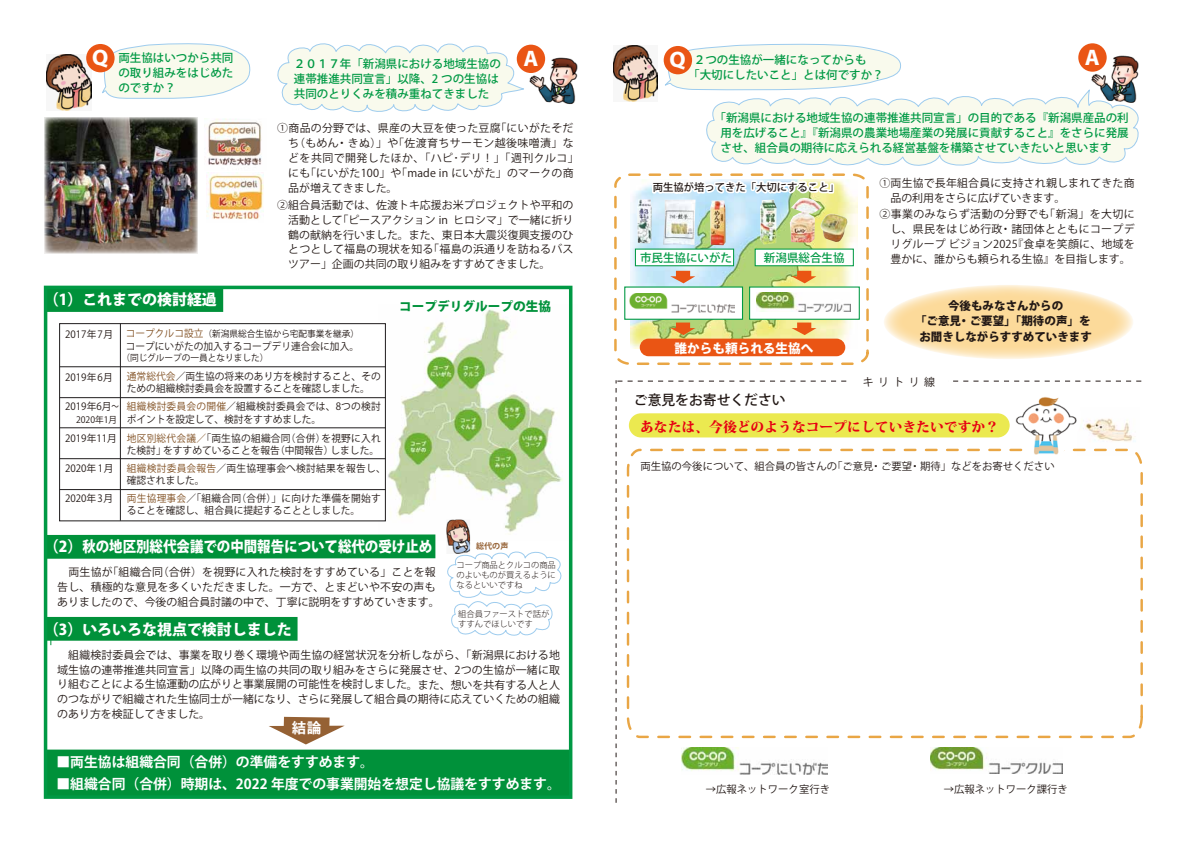
<style>
.page{position:relative;width:1191px;height:842px;background:#fff}
.page>*{position:absolute;margin:0;border:0;box-sizing:border-box;transform-origin:0 0}
.t1{font:800 19.5px "Koz Go Pro";color:#fff}
.t2{font:800 14.9px "Koz Go Pro";color:#fff}
.t3{font:14.7px "DFHS Gothic W7 WING RKSJ H";color:#fff}
.t4{font:700 13.8px "Koz Go Pro";color:#fff}
.t5{font:800 13.8px "Koz Min Pro";color:#e60012}
.t6{font:500 13.8px "Koz Go Pro";color:#221815}
.t7{font:800 12.6px "Koz Go Pro";color:#00913a}
.t8{font:800 12.6px "Koz Go Pro";color:#fff}
.t9{font:500 11.5px/15px "Koz Go Pro";color:#094;text-align:justify}
.t10{font:800 11.5px/15.8px "Koz Go Pro";color:#221815;text-align:center}
.t11{font:10.9px/14.9px "Koz Go Pro";letter-spacing:.015em;color:#221815}
.t12{font:10.4px "Koz Go Pro";color:#221815}
.t13{font:500 10.4px "Koz Go Pro";color:#221815}
.t14{font:10px/12.3px "Koz Go Pro";color:#221815}
.t15{font:10px/12.3px "Koz Go Pro";letter-spacing:.025em;color:#221815}
.t16{font:8.9px "Koz Go Pro";color:#221815}
.t17{font:300 8.3px/10.3px "Koz Go Pro";color:#221815;text-align:justify}
.t18{font:700 8.1px "Koz Go Pro";color:#956134}
.s1{font-size:10px;color:#804f21}
.s2{color:#804f21}
</style>
<div class="page">
<img style="left:378px;top:304px;width:195px;height:237px">
<div style="left:45px;top:288px;width:178px;height:24px;background:#00913a"></div>
<svg style="left:49px;top:534px;width:386px;height:25px;background:#0c9643"></svg>
<div style="left:47px;top:617px;width:250px;height:24px;background:#00913a"></div>
<svg style="left:883px;top:285px;width:250px;height:74px;background:#fcdea7"></svg>
<img style="left:613px;top:45px;width:37px;height:56px">
<img style="left:207px;top:118px;width:55px;height:48px">
<img style="left:206px;top:173px;width:57px;height:46px">
<svg style="left:101px;top:43px;width:150px;height:56px;background:#f6f8ef"></svg>
<img style="left:47px;top:54px;width:44px;height:56px">
<svg style="left:616px;top:380px;width:527px;height:423px"></svg>
<div style="left:86px;top:44px;width:29px;height:28px;background:#ea5514;border-radius:50%"></div>
<div style="left:47px;top:749px;width:522px;height:48px;background:#00913a"></div>
<img style="left:446px;top:520px;width:24px;height:29px">
<svg style="left:447px;top:549px;width:115px;height:87px"></svg>
<svg style="left:269px;top:717px;width:76px;height:27px"></svg>
<div style="left:60px;top:324px;width:325px;height:197px;background:#fff"></div>
<div style="left:59px;top:323px;width:327px;height:198px;border:1px solid #211e1f"></div>
<hr style="left:120px;top:323px;width:1px;height:198px;background:#211e1f">
<hr style="left:60px;top:366px;width:326px;height:1px;background:#211e1f">
<hr style="left:60px;top:397px;width:326px;height:1px;background:#211e1f">
<hr style="left:60px;top:427px;width:326px;height:1px;background:#211e1f">
<hr style="left:60px;top:458px;width:326px;height:1px;background:#211e1f">
<hr style="left:60px;top:489px;width:326px;height:1px;background:#211e1f">
<div style="left:44px;top:286px;width:528px;height:513px;border:4px solid #094"></div>
<img style="left:44px;top:117px;width:153px;height:136px">
<svg style="left:614px;top:173px;width:255px;height:192px"></svg>
<img style="left:630px;top:179px;width:227px;height:170px">
<div style="left:640px;top:339px;width:205px;height:17px;background:#ea5514;border-radius:9px"></div>
<svg style="left:650px;top:43px;width:489px;height:159px"></svg>
<div style="left:635px;top:249px;width:99px;height:17px;background:#fff;border:1px solid #094"></div>
<div style="left:624px;top:286px;width:119px;height:34px;background:#fff;border:1px solid #094"></div>
<div style="left:749px;top:286px;width:111px;height:34px;background:#fff;border:1px solid #094"></div>
<div style="left:754px;top:249px;width:100px;height:17px;background:#fff"></div>
<svg style="left:670px;top:323px;width:25px;height:12px"></svg>
<svg style="left:791px;top:323px;width:25px;height:12px"></svg>
<svg style="left:670px;top:271px;width:25px;height:12px"></svg>
<svg style="left:791px;top:271px;width:25px;height:12px"></svg>
<img style="left:629px;top:293px;width:105px;height:19px">
<img style="left:756px;top:293px;width:94px;height:19px">
<img style="left:663px;top:200px;width:32px;height:45px">
<img style="left:710px;top:200px;width:15px;height:45px">
<img style="left:637px;top:199px;width:14px;height:45px">
<img style="left:760px;top:200px;width:16px;height:45px">
<img style="left:789px;top:198px;width:32px;height:45px">
<img style="left:819px;top:214px;width:29px;height:28px">
<svg style="left:277px;top:43px;width:250px;height:70px"></svg>
<div style="left:1078px;top:43px;width:28px;height:29px;background:#ea5514;border-radius:50%"></div>
<img style="left:529px;top:57px;width:49px;height:47px">
<div style="left:517px;top:45px;width:28px;height:28px;background:#ea5514;border-radius:50%"></div>
<h1 class="t1" style="left:521px;top:46px;width:21px">Ａ</h1>
<h1 class="t1" style="left:1082px;top:45px;width:21px">Ａ</h1>
<h1 class="t1" style="left:90px;top:45px;width:21px">Ｑ</h1>
<h1 class="t1" style="left:668px;top:47px;width:21px">Ｑ</h1>
<p class="t9" style="left:118px;top:51px;width:117px">両生協はいつから共同の取り組みをはじめたのですか？</p>
<p class="t9" style="left:688px;top:53px;width:197px;text-indent:6px">２つの生協が一緒になってからも<br>「大切にしたいこと」とは何ですか？</p>
<p class="t9" style="left:294px;top:57px;width:208px;text-align:left">２０１７年「新潟県における地域生協の連帯推進共同宣言」以降、2 つの生協は共同のとりくみを積み重ねてきました</p>
<p class="t11" style="left:288px;top:121px;width:292px;text-indent:-11px">①商品の分野では、県産の大豆を使った豆腐「にいがたそだち（もめん・きぬ）」や「佐渡育ちサーモン越後味噌漬」などを共同で開発したほか、「ハピ･デリ！」「週刊クルコ」にも「にいがた100」や「made in にいがた」のマークの商品が増えてきました。</p>
<p class="t11" style="left:288px;top:197px;width:287px;text-align:justify;text-indent:-11px">②組合員活動では、佐渡トキ応援お米プロジェクトや平和の活動として「ピースアクション in ヒロシマ」で一緒に折り鶴の献納を行いました。また、東日本大震災復興支援のひとつとして福島の現状を知る「福島の浜通りを訪ねるバスツアー」企画の共同の取り組みをすすめてきました。</p>
<h2 class="t2" style="left:44px;top:290px;width:175px">（1）これまでの検討経過</h2>
<p class="t7" style="left:399px;top:298px;width:153px">コープデリグループの生協</p>
<p class="t14" style="left:65px;top:328px;width:49px">2017年7月</p>
<p class="t14" style="left:65px;top:371px;width:49px">2019年6月</p>
<p class="t14" style="left:65px;top:400px;width:55px">2019年6月～</p>
<p class="t16" style="left:76px;top:414px;width:43px">2020年1月</p>
<p class="t14" style="left:65px;top:432px;width:53px">2019年11月</p>
<p class="t14" style="left:65px;top:462px;width:50px">2020年1月</p>
<p class="t14" style="left:65px;top:492px;width:49px">2020年3月</p>
<p class="t16" style="left:126px;top:328px;width:235px"><span class="s1">コープクルコ設立</span>（新潟県総合生協から宅配事業を継承）</p>
<p class="t14" style="left:126px;top:340px;width:235px">コープにいがたの加入するコープデリ連合会に加入。</p>
<p class="t16" style="left:121px;top:352px;width:148px">（同じグループの一員となりました）</p>
<p class="t14" style="left:127px;top:371px;width:256px"><span class="s2">通常総代会</span>／両生協の将来のあり方を検討すること、そのための組織検討委員会を設置することを確認しました。</p>
<p class="t15" style="left:127px;top:401px;width:255px"><span class="s2">組織検討委員会の開催</span>／組織検討委員会では、8つの検討ポイントを設定して、検討をすすめました。</p>
<p class="t14" style="left:127px;top:432px;width:255px"><span class="s2">地区別総代会議／</span>「両生協の組織合同（合併）を視野に入れた検討」をすすめていることを報告（中間報告）しました。</p>
<p class="t15" style="left:127px;top:462px;width:260px"><span class="s2">組織検討委員会報告</span>／両生協理事会へ検討結果を報告し、確認されました。</p>
<p class="t14" style="left:127px;top:493px;width:255px"><span class="s2">両生協理事会</span>／「組織合同（合併）」に向けた準備を開始することを確認し、組合員に提起することとしました。</p>
<h2 class="t2" style="left:44px;top:537px;width:390px">（2）秋の地区別総代会議での中間報告について総代の受け止め</h2>
<p class="t11" style="left:57px;top:565px;width:384px">　両生協が「組織合同（合併）を視野に入れた検討をすすめている」ことを報告し、積極的な意見を多くいただきました。一方で、とまどいや不安の声もありましたので、今後の組合員討議の中で、丁寧に説明をすすめていきます。</p>
<h2 class="t2" style="left:44px;top:620px;width:249px">（3）いろいろな視点で検討しました</h2>
<p class="t18" style="left:476px;top:541px;width:34px">総代の声</p>
<p class="t17" style="left:456px;top:560px;width:101px">コープ商品とクルコの商品のよいものが買えるようになるといいですね</p>
<p class="t17" style="left:458px;top:609px;width:93px">組合員ファーストで話がすすんでほしいです</p>
<p class="t11" style="left:57px;top:647px;width:504px;text-align:justify">　組織検討委員会では、事業を取り巻く環境や両生協の経営状況を分析しながら、「新潟県における地域生協の連帯推進共同宣言」以降の両生協の共同の取り組みをさらに発展させ、2つの生協が一緒に取り組むことによる生協運動の広がりと事業展開の可能性を検討しました。また、想いを共有する人と人のつながりで組織された生協同士が一緒になり、さらに発展して組合員の期待に応えていくための組織のあり方を検証してきました。</p>
<p class="t4" style="left:56px;top:753px;width:319px">■両生協は組織合同（合併）の準備をすすめます。</p>
<p class="t4" style="left:56px;top:775px;width:506px">■組織合同（合併）時期は、2022 年度での事業開始を想定し協議をすすめます。</p>
<h3 class="t3" style="left:292px;top:721px;width:31px">結論</h3>
<p class="t9" style="left:720px;top:111px;width:410px;text-indent:-6px">「新潟県における地域生協の連帯推進共同宣言」の目的である『新潟県産品の利用を広げること』『新潟県の農業地場産業の発展に貢献すること』をさらに発展させ、組合員の期待に応えられる経営基盤を構築させていきたいと思います</p>
<p class="t11" style="left:890px;top:176px;width:246px;text-indent:-11px">①両生協で長年組合員に支持され親しまれてきた商品の利用をさらに広げていきます。</p>
<p class="t11" style="left:890px;top:207px;width:246px;text-align:justify;text-indent:-11px">②事業のみならず活動の分野でも「新潟」を大切にし、県民をはじめ行政・諸団体とともにコープデリグループ ビジョン2025『食卓を笑顔に、地域を豊かに、誰からも頼られる生協』を目指します。</p>
<p class="t13" style="left:652px;top:180px;width:188px">両生協が培ってきた「大切にすること」</p>
<p class="t9" style="left:640px;top:251px;width:93px">市民生協にいがた</p>
<p class="t9" style="left:764px;top:251px;width:82px">新潟県総合生協</p>
<p class="t8" style="left:674px;top:340px;width:141px">誰からも頼られる生協へ</p>
<p class="t10" style="left:915px;top:298px;width:178px">今後もみなさんからの<br>「ご意見・ご要望」「期待の声」をお聞きしながらすすめていきます</p>
<p class="t11" style="left:863px;top:375px;width:74px">キリトリ線</p>
<p class="t5" style="left:640px;top:416px;width:360px">あなたは、今後どのようなコープにしていきたいですか？</p>
<p class="t12" style="left:640px;top:460px;width:415px">両生協の今後について、組合員の皆さんの「ご意見・ご要望・期待」などをお寄せください</p>
<p class="t6" style="left:634px;top:391px;width:153px">ご意見をお寄せください</p>
<p class="t12" style="left:706px;top:782px;width:126px">→広報ネットワーク室行き</p>
<p class="t12" style="left:943px;top:782px;width:126px">→広報ネットワーク課行き</p>
</div>
